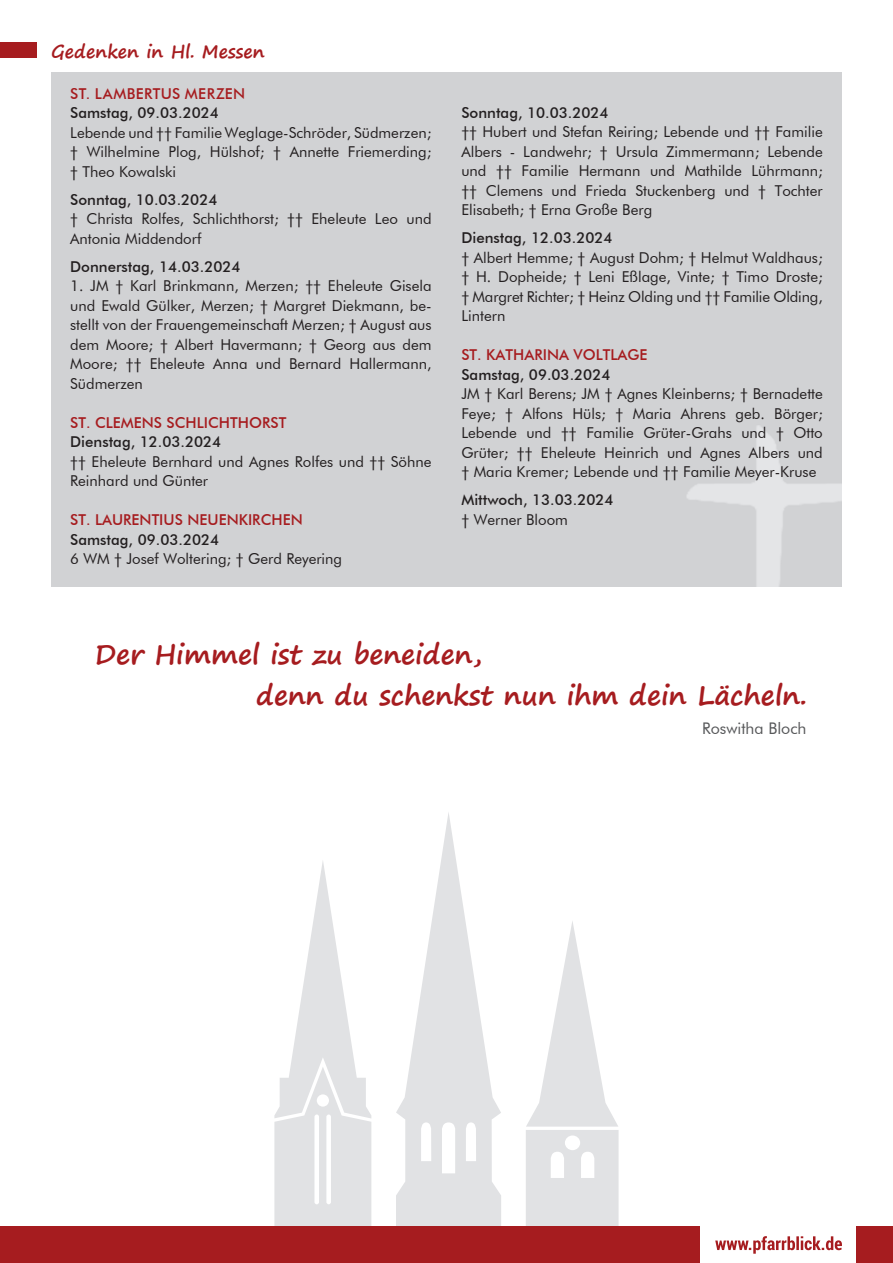
<style>
.page{position:relative;width:893px;height:1263px;background:#fff}
.page>*{position:absolute;margin:0;border:0;box-sizing:border-box;transform-origin:0 0}
.t1{font:700 27px/40.5px "Segoe Print";color:#a61c1f}
.t2{font:700 18px "Segoe Print";color:#a61c1f}
.t3{font:16.05px "Futura BT";color:#57585a}
.t4{font:15px/19.5px "Futura BT";color:#231f20;text-align:justify}
.t5{font:500 15px/19.5px "Futura BT";color:#231f20}
.t6{font:500 15px "Futura BT";color:#a61c1f}
.s1{color:#a61c1f}
.s2{font-size:15.6px;color:#a61c1f}
</style>
<div class="page">
<svg style="left:396px;top:813px;width:105px;height:414px"></svg>
<svg style="left:526px;top:921px;width:93px;height:306px"></svg>
<svg style="left:274px;top:861px;width:97px;height:366px"></svg>
<div style="left:0;top:1227px;width:700px;height:36px;background:#a61c1f"></div>
<div style="left:857px;top:1227px;width:36px;height:36px;background:#a61c1f"></div>
<svg style="left:715px;top:1236px;width:127px;height:18px"></svg>
<div style="left:51px;top:72px;width:791px;height:515px;background:#d1d2d4"></div>
<img style="left:687px;top:425px;width:155px;height:162px">
<div style="left:0;top:43px;width:36px;height:15px;background:#a61c1f"></div>
<p class="t2" style="left:51px;top:35px;width:215px">Gedenken in Hl. Messen</p>
<p class="t5" style="left:70px;top:83px;width:177px"><span class="s1">ST. LA</span><span class="s2">M</span><span class="s1">BERTUS</span> <span class="s2">M</span><span class="s1">ERZEN<br></span>Samstag, 09.03.2024</p>
<p class="t4" style="left:70px;top:122px;width:363px">Lebende und †† Familie Weglage-Schröder, Südmerzen; † Wilhelmine Plog, Hülshof; † Annette Friemerding; † Theo Kowalski</p>
<p class="t5" style="left:70px;top:189px;width:149px">Sonntag, 10.03.2024</p>
<p class="t4" style="left:70px;top:209px;width:363px">† Christa Rolfes, Schlichthorst; †† Eheleute Leo und<br>Antonia Middendorf</p>
<p class="t5" style="left:70px;top:256px;width:172px">Donnerstag, 14.03.2024</p>
<p class="t4" style="left:70px;top:276px;width:363px">1. JM † Karl Brinkmann, Merzen; †† Eheleute Gisela und Ewald Gülker, Merzen; † Margret Diekmann, be&shy;stellt von der Frauengemeinschaft Merzen; † August aus dem Moore; † Albert Havermann; † Georg aus dem Moore; †† Eheleute Anna und Bernard Hallermann, Südmerzen</p>
<p class="t6" style="left:70px;top:413px;width:218px">ST. CLEMENS SCHLICHTHORST</p>
<p class="t5" style="left:70px;top:432px;width:153px">Dienstag, 12.03.2024</p>
<p class="t4" style="left:70px;top:451px;width:363px">†† Eheleute Bernhard und Agnes Rolfes und †† Söhne<br>Reinhard und Günter</p>
<p class="t6" style="left:70px;top:511px;width:234px">ST. LAURENTIUS NEUENKIRCHEN</p>
<p class="t5" style="left:70px;top:529px;width:151px">Samstag, 09.03.2024</p>
<p class="t4" style="left:70px;top:549px;width:274px">6 WM † Josef Woltering; † Gerd Reyering</p>
<p class="t5" style="left:461px;top:103px;width:149px">Sonntag, 10.03.2024</p>
<p class="t4" style="left:461px;top:122px;width:363px">†† Hubert und Stefan Reiring; Lebende und †† Familie Albers - Landwehr; † Ursula Zimmermann; Lebende und †† Familie Hermann und Mathilde Lührmann; †† Clemens und Frieda Stuckenberg und † Tochter Elisabeth; † Erna Große Berg</p>
<p class="t5" style="left:461px;top:228px;width:153px">Dienstag, 12.03.2024</p>
<p class="t4" style="left:461px;top:248px;width:363px">† Albert Hemme; † August Dohm; † Helmut Waldhaus; † H. Dopheide; † Leni Eßlage, Vinte; † Timo Droste; † Margret Richter; † Heinz Olding und †† Familie Olding, Lintern</p>
<p class="t6" style="left:461px;top:346px;width:188px">ST. KATHARINA VOLTLAGE</p>
<p class="t5" style="left:461px;top:365px;width:151px">Samstag, 09.03.2024</p>
<p class="t4" style="left:461px;top:384px;width:363px">JM † Karl Berens; JM † Agnes Kleinberns; † Bernadette Feye; † Alfons Hüls; † Maria Ahrens geb. Börger; Lebende und †† Familie Grüter-Grahs und † Otto Grüter; †† Eheleute Heinrich und Agnes Albers und † Maria Kremer; Lebende und †† Familie Meyer-Kruse</p>
<p class="t5" style="left:461px;top:490px;width:154px">Mittwoch, 13.03.2024</p>
<p class="t4" style="left:461px;top:510px;width:108px">† Werner Bloom</p>
<h1 class="t1" style="left:256px;top:633px;width:552px;text-indent:-162px">Der Himmel ist zu beneiden,<br>denn du schenkst nun ihm dein Lächeln.</h1>
<p class="t3" style="left:702px;top:719px;width:106px">Roswitha Bloch</p>
</div>
